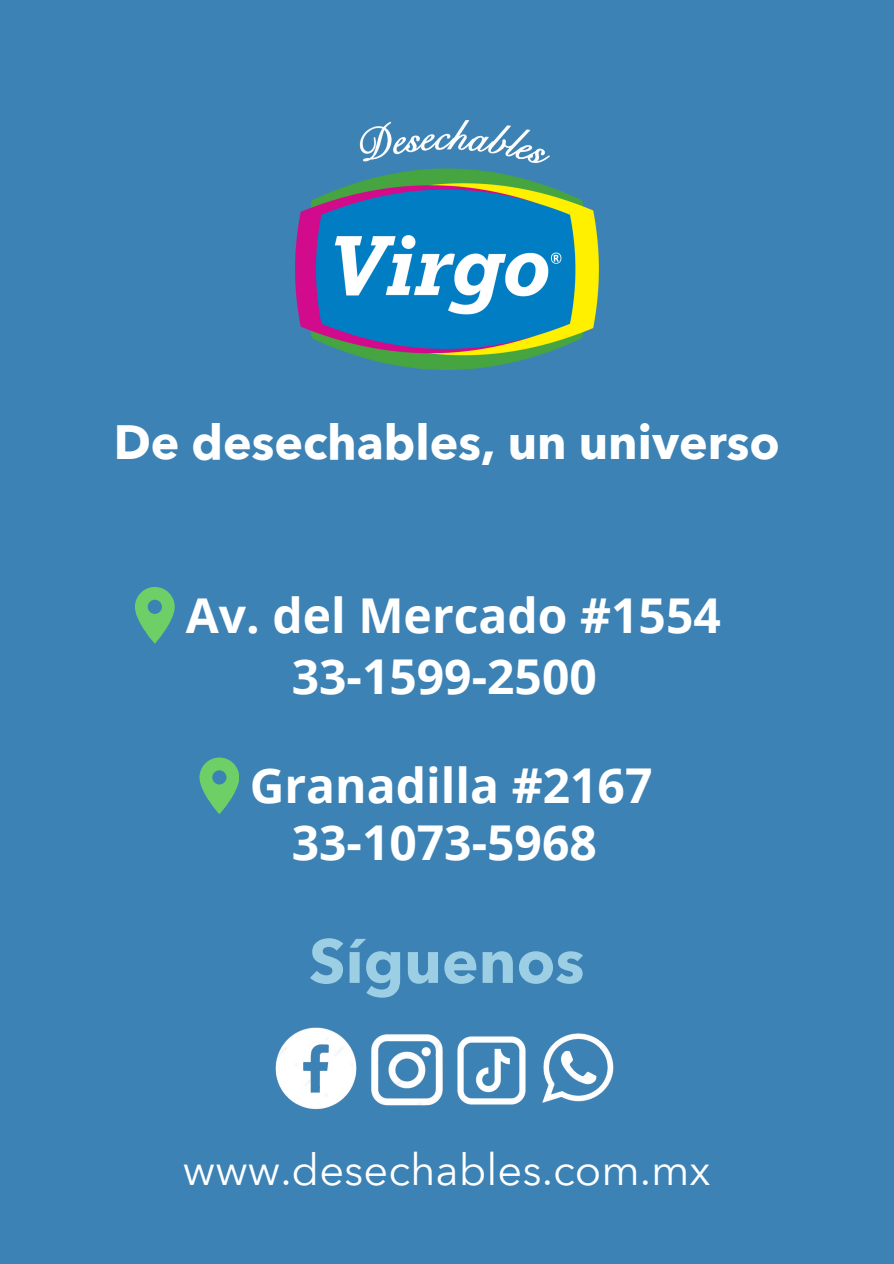
<style>
.page{position:relative;width:894px;height:1264px;background:#fff}
.page>*{position:absolute;margin:0;border:0;box-sizing:border-box;transform-origin:0 0}
.t1{font:700 61.5px "Avenir Next Arabic";color:#9ccee4}
.t2{font:700 48px "Open Sans";color:#fff}
.t3{font:700 48px "Avenir Next Arabic";color:#fff}
.t4{font:43.5px "Avenir Next Arabic";color:#fff}
</style>
<div class="page">
<div style="left:0;top:0;width:893px;height:1263px;background:#3c82b5"></div>
<img style="left:295px;top:121px;width:303px;height:248px">
<svg style="left:135px;top:587px;width:39px;height:56px"></svg>
<svg style="left:199px;top:757px;width:40px;height:56px"></svg>
<img style="left:542px;top:1033px;width:72px;height:70px">
<img style="left:371px;top:1034px;width:72px;height:72px">
<img style="left:275px;top:1027px;width:82px;height:83px">
<img style="left:457px;top:1036px;width:69px;height:69px">
<p class="t3" style="left:114px;top:414px;width:667px">De desechables, un universo</p>
<h2 class="t2" style="left:186px;top:581px;width:536px">Av. del Mercado #1554</h2>
<h2 class="t2" style="left:292px;top:642px;width:306px">33-1599-2500</h2>
<p class="t2" style="left:250px;top:752px;width:404px">Granadilla #2167</p>
<h2 class="t2" style="left:292px;top:808px;width:306px">33-1073-5968</h2>
<p class="t1" style="left:309px;top:925px;width:277px">Síguenos</p>
<h2 class="t4" style="left:183px;top:1144px;width:529px">www.desechables.com.mx</h2>
</div>
